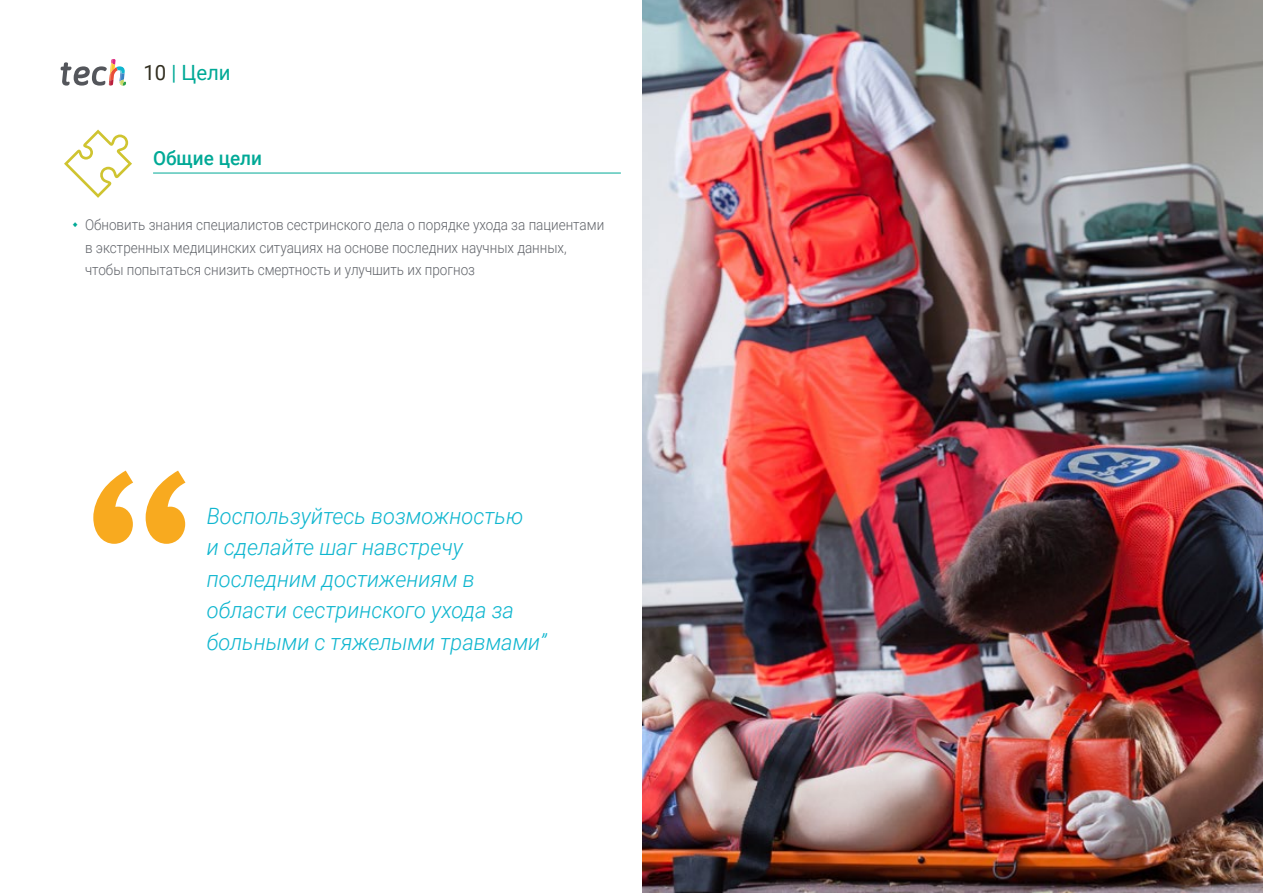
<style>
.page{position:relative;width:1263px;height:893px;background:#fff}
.page>*{position:absolute;margin:0;border:0;box-sizing:border-box;transform-origin:0 0}
.t1{font:italic 300 22.5px/31.5px "Roboto";color:#0fb6cf}
.t2{font:21px "Roboto";color:#00a996}
.t3{font:500 19.5px "Roboto";color:#00a996}
.t4{font:300 15px/22.5px "Roboto";color:#61646a;scale:.9 1}
.s1{color:#312e20}
</style>
<div class="page">
<hr style="left:153px;top:173px;width:468px;height:1px;background:#00a996">
<svg style="left:64px;top:130px;width:68px;height:68px"></svg>
<img style="left:642px;top:0;width:621px;height:893px">
<svg style="left:61px;top:59px;width:65px;height:27px"></svg>
<svg style="left:93px;top:471px;width:92px;height:73px"></svg>
<h2 class="t2" style="left:144px;top:57px;width:89px"><span class="s1">10</span> | Цели</h2>
<h3 class="t3" style="left:153px;top:144px;width:110px">Общие цели</h3>
<p class="t4" style="left:85px;top:213px;width:578px">Обновить знания специалистов сестринского дела о порядке ухода за пациентами в экстренных медицинских ситуациях на основе последних научных данных, чтобы попытаться снизить смертность и улучшить их прогноз</p>
<h1 class="t1" style="left:207px;top:499px;width:342px">Воспользуйтесь возможностью<br>и сделайте шаг навстречу последним достижениям в области сестринского ухода за больными с тяжелыми травмами”</h1>
</div>
